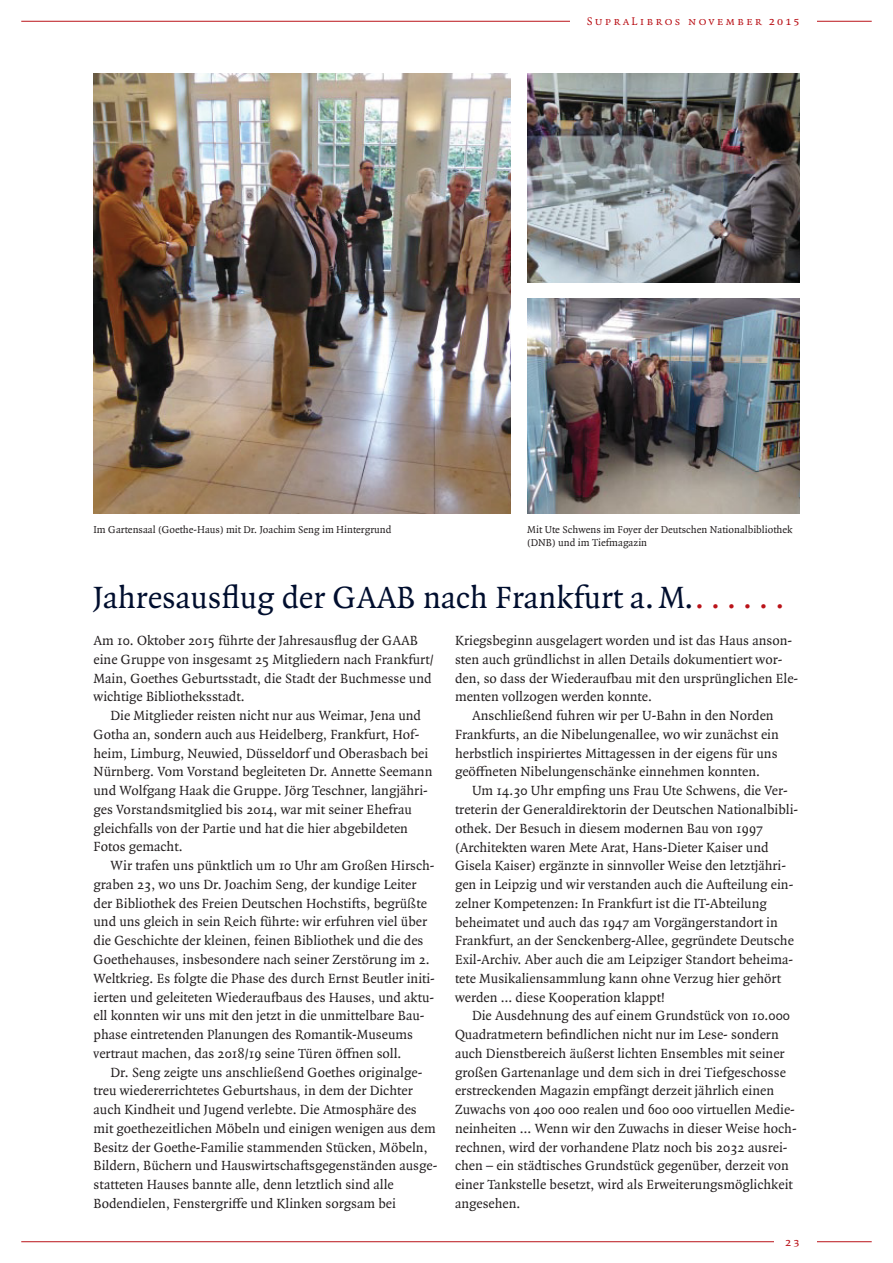
<style>
.page{position:relative;width:893px;height:1263px;background:#fff}
.page>*{position:absolute;margin:0;border:0;box-sizing:border-box;transform-origin:0 0}
.t1{font:33px "Quadraat OT";color:#000e2e}
.t2{font:14.25px/18.8px "Quadraat OT";color:#231f20}
.t3{font:12px "Quadraat OT";letter-spacing:.18em;color:#ba1319}
.t4{font:10.8px/13.5px "Quadraat OT";color:#231f20}
.s1{color:#ba1319}
</style>
<div class="page">
<hr style="left:21px;top:1241px;width:851px;height:1px;background:#ba1319">
<hr style="left:21px;top:21px;width:851px;height:1px;background:#ba1319">
<div style="left:774px;top:1233px;width:42px;height:17px;background:#fff"></div>
<div style="left:570px;top:12px;width:246px;height:17px;background:#fff"></div>
<img style="left:94px;top:73px;width:416px;height:441px">
<img style="left:527px;top:73px;width:272px;height:209px">
<img style="left:527px;top:298px;width:272px;height:216px">
<p class="t3" style="left:587px;top:17px;width:214px">SupraLibros november 2015</p>
<p class="t4" style="left:94px;top:523px;width:299px">Im Gartensaal (Goethe-Haus) mit Dr. Joachim Seng im Hintergrund</p>
<p class="t4" style="left:527px;top:523px;width:267px">Mit Ute Schwens im Foyer der Deutschen Nationalbibliothek (DNB) und im Tiefmagazin</p>
<h1 class="t1" style="left:94px;top:584px;width:693px">Jahresausflug der GAAB nach Frankfurt a. M.<span class="s1">. . . . . .</span></h1>
<p class="t2" style="left:94px;top:632px;width:342px">Am 10. Oktober 2015 führte der Jahresausflug der GAAB eine Gruppe von insgesamt 25 Mitgliedern nach Frankfurt/ Main, Goethes Geburtsstadt, die Stadt der Buchmesse und wichtige Bibliotheksstadt.</p>
<p class="t2" style="left:94px;top:707px;width:340px;text-indent:17px">Die Mitglieder reisten nicht nur aus Weimar, Jena und Gotha an, sondern auch aus Heidelberg, Frankfurt, Hof&shy;heim, Limburg, Neuwied, Düsseldorf und Oberasbach bei Nürnberg. Vom Vorstand begleiteten Dr. Annette Seemann und Wolfgang Haak die Gruppe. Jörg Teschner, langjähri&shy;ges Vorstandsmitglied bis 2014, war mit seiner Ehefrau gleichfalls von der Partie und hat die hier abgebildeten Fotos gemacht.</p>
<p class="t2" style="left:94px;top:857px;width:343px;text-indent:17px">Wir trafen uns pünktlich um 10 Uhr am Großen Hirsch&shy;graben 23, wo uns Dr. Joachim Seng, der kundige Leiter der Bibliothek des Freien Deutschen Hochstifts, begrüßte und uns gleich in sein Reich führte: wir erfuhren viel über die Geschichte der kleinen, feinen Bibliothek und die des Goethehauses, insbesondere nach seiner Zerstörung im 2.<br>Weltkrieg. Es folgte die Phase des durch Ernst Beutler initi&shy;ierten und geleiteten Wiederaufbaus des Hauses, und aktu&shy;ell konnten wir uns mit den jetzt in die unmittelbare Bau&shy;phase eintretenden Planungen des Romantik-Museums vertraut machen, das 2018/19 seine Türen öffnen soll.</p>
<p class="t2" style="left:94px;top:1063px;width:345px;text-indent:17px">Dr. Seng zeigte uns anschließend Goethes originalge&shy;treu wiedererrichtetes Geburtshaus, in dem der Dichter auch Kindheit und Jugend verlebte. Die Atmosphäre des mit goethezeitlichen Möbeln und einigen wenigen aus dem Besitz der Goethe-Familie stammenden Stücken, Möbeln, Bildern, Büchern und Hauswirtschaftsgegenständen ausge&shy;statteten Hauses bannte alle, denn letztlich sind alle Bodendielen, Fenstergriffe und Klinken sorgsam bei</p>
<p class="t2" style="left:455px;top:632px;width:339px">Kriegsbeginn ausgelagert worden und ist das Haus anson-</p>
<p class="t2" style="left:455px;top:651px;width:329px">sten auch gründlichst in allen Details dokumentiert wor-</p>
<p class="t2" style="left:455px;top:670px;width:345px">den, so dass der Wiederaufbau mit den ursprünglichen Ele-</p>
<p class="t2" style="left:455px;top:688px;width:199px">menten vollzogen werden konnte.</p>
<p class="t2" style="left:472px;top:707px;width:303px">Anschließend fuhren wir per U-Bahn in den Norden</p>
<p class="t2" style="left:455px;top:726px;width:325px">Frankfurts, an die Nibelungenallee, wo wir zunächst ein</p>
<p class="t2" style="left:455px;top:745px;width:324px">herbstlich inspiriertes Mittagessen in der eigens für uns</p>
<p class="t2" style="left:455px;top:763px;width:307px">geöffneten Nibelungenschänke einnehmen konnten.</p>
<p class="t2" style="left:472px;top:782px;width:317px">Um 14.30 Uhr empfing uns Frau Ute Schwens, die Ver-</p>
<p class="t2" style="left:455px;top:801px;width:345px">treterin der Generaldirektorin der Deutschen Nationalbibli-</p>
<p class="t2" style="left:455px;top:820px;width:310px">othek. Der Besuch in diesem modernen Bau von 1997</p>
<p class="t2" style="left:455px;top:838px;width:315px">(Architekten waren Mete Arat, Hans-Dieter Kaiser und</p>
<p class="t2" style="left:455px;top:857px;width:333px">Gisela Kaiser) ergänzte in sinnvoller Weise den letztjähri-</p>
<p class="t2" style="left:455px;top:876px;width:340px">gen in Leipzig und wir verstanden auch die Aufteilung ein-</p>
<p class="t2" style="left:455px;top:895px;width:313px">zelner Kompetenzen: In Frankfurt ist die IT-Abteilung</p>
<p class="t2" style="left:455px;top:913px;width:324px">beheimatet und auch das 1947 am Vorgängerstandort in</p>
<p class="t2" style="left:455px;top:932px;width:340px">Frankfurt, an der Senckenberg-Allee, gegründete Deutsche</p>
<p class="t2" style="left:455px;top:951px;width:340px">Exil-Archiv. Aber auch die am Leipziger Standort beheima-</p>
<p class="t2" style="left:455px;top:970px;width:328px">tete Musikaliensammlung kann ohne Verzug hier gehört</p>
<p class="t2" style="left:455px;top:988px;width:211px">werden … diese Kooperation klappt!</p>
<p class="t2" style="left:472px;top:1007px;width:320px">Die Ausdehnung des auf einem Grundstück von 10.000</p>
<p class="t2" style="left:455px;top:1026px;width:325px">Quadratmetern befindlichen nicht nur im Lese- sondern</p>
<p class="t2" style="left:455px;top:1045px;width:331px">auch Dienstbereich äußerst lichten Ensembles mit seiner</p>
<p class="t2" style="left:455px;top:1063px;width:332px">großen Gartenanlage und dem sich in drei Tiefgeschosse</p>
<p class="t2" style="left:455px;top:1082px;width:321px">erstreckenden Magazin empfängt derzeit jährlich einen</p>
<p class="t2" style="left:455px;top:1101px;width:341px">Zuwachs von 400 000 realen und 600 000 virtuellen Medie-</p>
<p class="t2" style="left:455px;top:1120px;width:343px">neinheiten … Wenn wir den Zuwachs in dieser Weise hoch-</p>
<p class="t2" style="left:455px;top:1138px;width:334px">rechnen, wird der vorhandene Platz noch bis 2032 ausrei-</p>
<p class="t2" style="left:455px;top:1157px;width:335px">chen – ein städtisches Grundstück gegenüber, derzeit von</p>
<p class="t2" style="left:455px;top:1176px;width:340px">einer Tankstelle besetzt, wird als Erweiterungsmöglichkeit</p>
<p class="t2" style="left:455px;top:1195px;width:67px">angesehen.</p>
<p class="t3" style="left:785px;top:1238px;width:16px">23</p>
</div>
